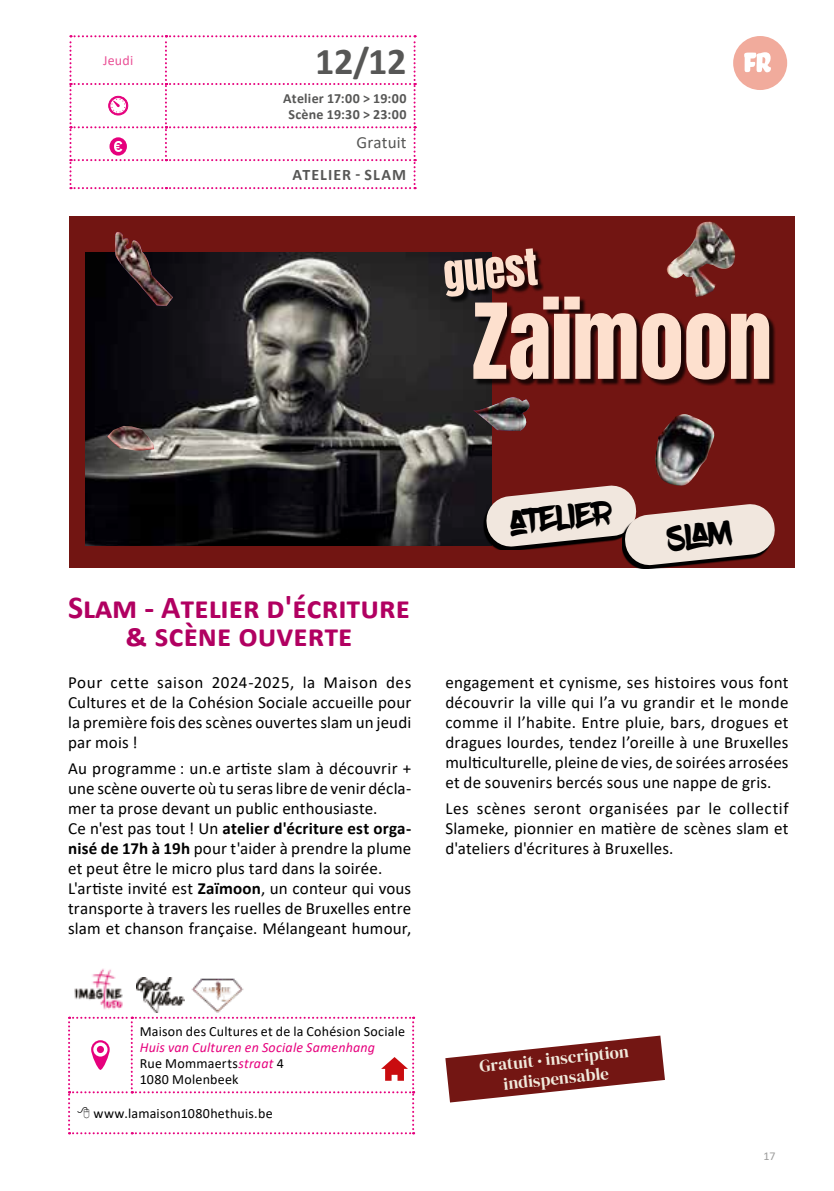
<style>
.page{position:relative;width:834px;height:1191px;background:#fff}
.page>*{position:absolute;margin:0;border:0;box-sizing:border-box;transform-origin:0 0}
.t1{font:700 38px "Calibri";color:#575756}
.t2{font:35.2px "Blow Brush";color:#000}
.t3{font:700 32px/28px "Calibri";color:#b10061;text-align:center}
.t4{font:17px/20px "Calibri";letter-spacing:.01em;color:#000;text-align:justify}
.t5{font:17px/20px "DM Serif Display";color:#f0eadc;text-align:center}
.t6{font:17px "Calibri";letter-spacing:.005em;color:#575756}
.t7{font:700 16px "Calibri";letter-spacing:.065em;color:#575756}
.t8{font:italic 14px/16px "Calibri";letter-spacing:.015em;color:#e6007d}
.t9{font:14px "Calibri";letter-spacing:.015em;color:#000}
.t10{font:700 14px/16.8px "Calibri";letter-spacing:.02em;color:#575756;text-align:center}
.t11{font:14px "Calibri";letter-spacing:.015em;color:#ea5297}
.t12{font:12px "Calibri";color:#9d9d9c}
.s1{font-weight:700}
.s2{font-style:normal;color:#000}
.s3{font-family:"N Haas Grotesk DS Pro 55 Rg";font-size:14px}
</style>
<div class="page">
<svg style="left:69px;top:35px;width:346px;height:154px"></svg>
<div style="left:733px;top:36px;width:54px;height:54px;background:#f1ab9c;border-radius:50%"></div>
<svg style="left:744px;top:52px;width:26px;height:20px"></svg>
<div style="left:69px;top:216px;width:725px;height:351px;background:#721512"></div>
<img style="left:85px;top:252px;width:407px;height:293px">
<svg style="left:622px;top:566px;width:149px;height:3px"></svg>
<svg style="left:485px;top:484px;width:290px;height:82px"></svg>
<img style="left:115px;top:232px;width:58px;height:74px">
<img style="left:688px;top:222px;width:46px;height:26px">
<img style="left:655px;top:414px;width:60px;height:72px">
<img style="left:107px;top:426px;width:47px;height:24px">
<svg style="left:471px;top:391px;width:21px;height:6px"></svg>
<img style="left:471px;top:397px;width:59px;height:34px">
<div style="left:474px;top:298px;width:301px;height:88px;background:#000;opacity:.75"></div>
<svg style="left:444px;top:248px;width:325px;height:131px"></svg>
<img style="left:191px;top:978px;width:53px;height:34px">
<img style="left:74px;top:968px;width:49px;height:42px">
<img style="left:136px;top:977px;width:49px;height:35px">
<svg style="left:445px;top:1035px;width:220px;height:67px"></svg>
<svg style="left:68px;top:1016px;width:346px;height:118px"></svg>
<p class="t11" style="left:103px;top:51px;width:32px">Jeudi</p>
<h1 class="t1" style="left:315px;top:35px;width:93px">12/12</h1>
<p class="t10" style="left:283px;top:89px;width:125px">Atelier 17:00 &gt; 19:00<br>Scène 19:30 &gt; 23:00</p>
<p class="t6" style="left:356px;top:131px;width:51px">Gratuit</p>
<p class="t7" style="left:292px;top:163px;width:115px">ATELIER - SLAM</p>
<h3 class="t3" style="left:68px;top:593px;width:343px">Slam - Atelier d'écriture &amp; scène ouverte</h3>
<p class="t4" style="left:68px;top:672px;width:344px">Pour cette saison 2024-2025, la Maison des Cultures et de la Cohésion Sociale accueille pour la première fois des scènes ouvertes slam un jeudi par mois !</p>
<p class="t4" style="left:68px;top:757px;width:345px;text-align:left">Au programme : un.e artiste slam à découvrir + une scène ouverte où tu seras libre de venir décla&shy;mer ta prose devant un public enthousiaste.<br>Ce n'est pas tout ! Un <span class="s1">atelier d'écriture est orga&shy;nisé de 17h à 19h</span> pour t'aider à prendre la plume et peut être le micro plus tard dans la soirée.<br>L'artiste invité est <span class="s1">Zaïmoon</span>, un conteur qui vous transporte à travers les ruelles de Bruxelles entre slam et chanson française. Mélangeant humour,</p>
<h2 class="t2" style="left:507px;top:502px;width:104px;rotate:-6deg">atelier</h2>
<h2 class="t2" style="left:664px;top:519px;width:66px;rotate:-6deg">s lam</h2>
<p class="t4" style="left:445px;top:672px;width:344px">engagement et cynisme, ses histoires vous font découvrir la ville qui l’a vu grandir et le monde comme il l’habite. Entre pluie, bars, drogues et dragues lourdes, tendez l’oreille à une Bruxelles multiculturelle, pleine de vies, de soirées arrosées et de souvenirs bercés sous une nappe de gris.</p>
<p class="t4" style="left:445px;top:797px;width:344px">Les scènes seront organisées par le collectif Slameke, pionnier en matière de scènes slam et d'ateliers d'écritures à Bruxelles.</p>
<p class="t9" style="left:140px;top:1022px;width:267px">Maison des Cultures et de la Cohésion Sociale</p>
<p class="t8" style="left:140px;top:1039px;width:237px">Huis van Culturen en Sociale Samenhang<br><span class="s2">Rue Mommaerts</span>straat <span class="s2">4<br>1080 Molenbeek</span></p>
<p class="t9" style="left:93px;top:1103px;width:180px">www.lamaison1080hethuis.be</p>
<p class="t5" style="left:478px;top:1056px;width:151px;rotate:-6deg">Gratuit <span class="s3">•</span> inscription indispensable</p>
<p class="t12" style="left:763px;top:1148px;width:14px">17</p>
</div>
